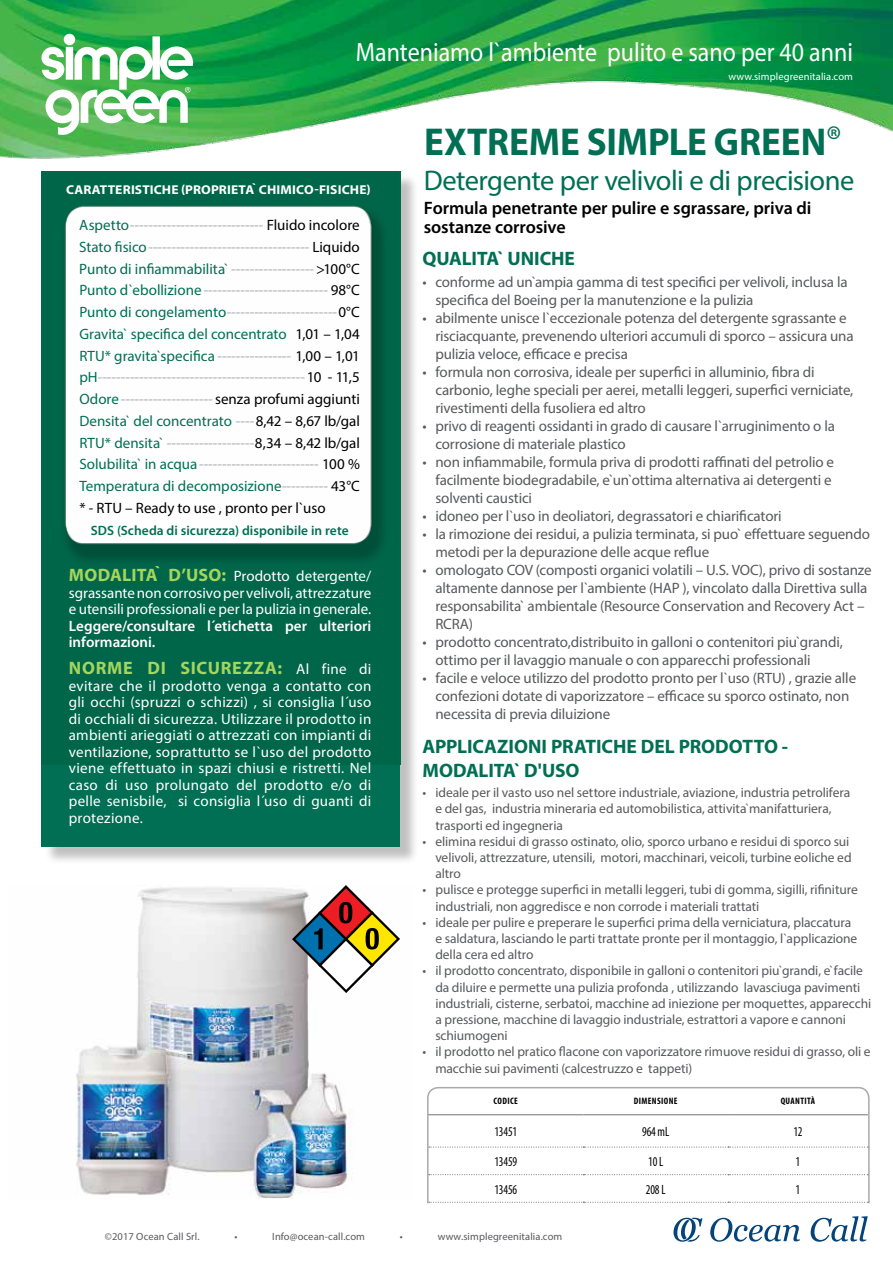
<style>
.page{position:relative;width:893px;height:1263px;background:#fff}
.page>*{position:absolute;margin:0;border:0;box-sizing:border-box;transform-origin:0 0}
.t1{font:700 39px "Myriad Pro";color:#006f53;scale:.95 1}
.t2{font:28.5px "Myriad Pro";letter-spacing:-.02em;color:#006f53}
.t3{font:26.7px "Myriad Pro";color:#fff;scale:.9 1}
.t4{font:700 19.5px/23.4px "Myriad Pro";letter-spacing:-.005em;color:#006f53}
.t5{font:600 18px/19.5px "Myriad Pro";letter-spacing:-.005em;color:#000}
.t6{font:700 18px "Myriad Pro";letter-spacing:.04em;color:#a4d55d}
.t7{font:15px/18px "Myriad Pro";letter-spacing:-.01em;color:#58595b}
.t8{font:15px/21.8px "Myriad Pro";color:#a7a9ac;text-align:justify}
.t9{font:15px/16.5px "Myriad Pro";letter-spacing:.01em;color:#fff;text-align:justify}
.t10{font:600 15px/16.5px "Myriad Pro";color:#fff}
.t11{font:13.5px/16.2px "Myriad Pro";letter-spacing:-.005em;color:#58595b}
.t12{font:600 13.5px "Myriad Pro";letter-spacing:.005em;color:#006f53}
.t13{font:condensed 13.5px "Myriad Pro";letter-spacing:-.01em;color:#000;scale:.9 1}
.t14{font:700 12.9px "Myriad Pro";letter-spacing:.01em;color:#fff;scale:1.05 1}
.t15{font:10.5px "Myriad Pro";letter-spacing:.01em;color:#58595b}
.t16{font:10.5px "Myriad Pro";letter-spacing:.01em;color:#fff}
.t17{font:700 condensed 9.3px "Myriad Pro";letter-spacing:.04em;color:#000}
.s1{color:#006f53}
.s2{color:#000}
.s3{font-weight:700;font-size:18px;color:#a4d55d}
.s4{font-weight:400;font-size:15px;color:#fff}
.s5{font-weight:400}
</style>
<div class="page">
<img style="left:76px;top:887px;width:277px;height:312px">
<div style="left:44px;top:173px;width:375px;height:692px;background:#000;opacity:.25"></div>
<div style="left:41px;top:171px;width:359px;height:675px;background:#00664a"></div>
<img style="left:61px;top:204px;width:329px;height:361px">
<svg style="left:292px;top:885px;width:108px;height:108px"></svg>
<img style="left:0;top:0;width:893px;height:159px">
<svg style="left:41px;top:34px;width:152px;height:101px"></svg>
<svg style="left:710px;top:1218px;width:90px;height:24px"></svg>
<svg style="left:811px;top:1216px;width:57px;height:26px"></svg>
<svg style="left:673px;top:1218px;width:29px;height:24px"></svg>
<svg style="left:427px;top:1087px;width:443px;height:117px"></svg>
<svg style="left:429px;top:1146px;width:439px;height:2px"></svg>
<svg style="left:429px;top:1174px;width:439px;height:1px"></svg>
<svg style="left:429px;top:1202px;width:439px;height:1px"></svg>
<hr style="left:428px;top:1114px;width:155px;height:1px;background:#808285">
<hr style="left:583px;top:1114px;width:145px;height:1px;background:#808285">
<hr style="left:728px;top:1114px;width:140px;height:1px;background:#808285">
<h3 class="t3" style="left:356px;top:35px;width:554px">Manteniamo l`ambiente pulito e sano per 40 anni</h3>
<p class="t16" style="left:728px;top:70px;width:126px">www.simplegreenitalia.com</p>
<p class="t14" style="left:66px;top:181px;width:292px">CARATTERISTICHE (PROPRIETA` CHIMICO-FISICHE)</p>
<p class="t8" style="left:79px;top:214px;width:282px"><span class="s1">Aspetto</span>----------------------------- <span class="s2">Fluido incolore </span><span class="s1">Stato fisico</span>----------------------------------- <span class="s2">Liquido </span><span class="s1">Punto di infiammabilita`</span> ------------------<span class="s2">&gt;100°C </span><span class="s1">Punto d`ebollizione</span> --------------------------- <span class="s2">98°C </span><span class="s1">Punto di congelamento</span>------------------------<span class="s2">0°C </span><span class="s1">Gravita` specifica del concentrato</span> <span class="s2">1,01 – 1,04<br></span><span class="s1">RTU* gravita`specifica</span> ---------------- <span class="s2">1,00 – 1,01 </span><span class="s1">pH</span>---------------------------------------------<span class="s2">10 - 11,5<br></span><span class="s1">Odore</span>--------------------<span class="s2">senza profumi aggiunti </span><span class="s1">Densita` del concentrato</span> ----<span class="s2">8,42 – 8,67 lb/gal </span><span class="s1">RTU* densita`</span> -------------------<span class="s2">8,34 – 8,42 lb/gal </span><span class="s1">Solubilita` in acqua</span>-------------------------- <span class="s2">100 % </span><span class="s1">Temperatura di decomposizione</span>---------- <span class="s2">43°C * - RTU – Ready to use , pronto per l`uso</span></p>
<p class="t12" style="left:91px;top:522px;width:259px">SDS (Scheda di sicurezza) disponibile in rete</p>
<p class="t9" style="left:69px;top:567px;width:304px"><span class="s3">MODALITA` D’USO:</span> Prodotto detergente/ sgrassantenoncorrosivoper velivoli, attrezzature e utensili professionali e per la pulizia in generale.</p>
<p class="t10" style="left:69px;top:617px;width:304px">Leggere/consultare l´etichetta per ulteriori informazioni.</p>
<p class="t6" style="left:69px;top:656px;width:304px">NORME DI SICUREZZA: <span class="s4">Al fine di</span></p>
<p class="t9" style="left:69px;top:677px;width:304px">evitare che il prodotto venga a contatto con gli occhi (spruzzi o schizzi) , si consiglia l´uso di occhiali di sicurezza. Utilizzare il prodotto in ambienti arieggiati o attrezzati con impianti di ventilazione, soprattutto se l`uso del prodotto viene effettuato in spazi chiusi e ristretti. Nel caso di uso prolungato del prodotto e/o di pelle senisbile, si consiglia l´uso di guanti di protezione.</p>
<h1 class="t1" style="left:424px;top:117px;width:70px">EXTREME</h1>
<h1 class="t1" style="left:587px;top:117px;width:270px">SIMPLE GREEN<span class="s5">®</span></h1>
<h2 class="t2" style="left:424px;top:162px;width:432px">Detergente per velivoli e di precisione</h2>
<p class="t5" style="left:424px;top:197px;width:389px">Formula penetrante per pulire e sgrassare, priva di sostanze corrosive</p>
<h3 class="t4" style="left:423px;top:246px;width:154px">QUALITA` UNICHE</h3>
<p class="t7" style="left:435px;top:273px;width:414px;text-indent:-13px">• conforme ad un`ampia gamma di test specifici per velivoli, inclusa la specifica del Boeing per la manutenzione e la pulizia</p>
<p class="t7" style="left:435px;top:309px;width:420px;text-indent:-13px">• abilmente unisce l`eccezionale potenza del detergente sgrassante e risciacquante, prevenendo ulteriori accumuli di sporco – assicura una pulizia veloce, efficace e precisa</p>
<p class="t7" style="left:435px;top:363px;width:419px;text-indent:-13px">• formula non corrosiva, ideale per superfici in alluminio, fibra di carbonio, leghe speciali per aerei, metalli leggeri, superfici verniciate, rivestimenti della fusoliera ed altro</p>
<p class="t7" style="left:435px;top:417px;width:401px;text-indent:-13px">• privo di reagenti ossidanti in grado di causare l`arruginimento o la corrosione di materiale plastico</p>
<p class="t7" style="left:435px;top:453px;width:400px;text-indent:-13px">• non infiammabile, formula priva di prodotti raffinati del petrolio e facilmente biodegradabile, e`un`ottima alternativa ai detergenti e solventi caustici</p>
<p class="t7" style="left:423px;top:507px;width:361px">• idoneo per l`uso in deoliatori, degrassatori e chiarificatori</p>
<p class="t7" style="left:435px;top:525px;width:436px;text-indent:-13px">• la rimozione dei residui, a pulizia terminata, si puo` effettuare seguendo metodi per la depurazione delle acque reflue</p>
<p class="t7" style="left:435px;top:561px;width:438px;text-indent:-13px">• omologato COV (composti organici volatili – U.S. VOC), privo di sostanze altamente dannose per l`ambiente (HAP ), vincolato dalla Direttiva sulla responsabilita` ambientale (Resource Conservation and Recovery Act – RCRA)</p>
<p class="t7" style="left:435px;top:633px;width:409px;text-indent:-13px">• prodotto concentrato,distribuito in galloni o contenitori piu`grandi, ottimo per il lavaggio manuale o con apparecchi professionali</p>
<p class="t7" style="left:435px;top:669px;width:422px;text-indent:-13px">• facile e veloce utilizzo del prodotto pronto per l`uso (RTU) , grazie alle confezioni dotate di vaporizzatore – efficace su sporco ostinato, non necessita di previa diluizione</p>
<h3 class="t4" style="left:423px;top:734px;width:367px">APPLICAZIONI PRATICHE DEL PRODOTTO -<br>MODALITA` D'USO</h3>
<p class="t11" style="left:435px;top:784px;width:416px;text-indent:-13px">• ideale per il vasto uso nel settore industriale, aviazione, industria petrolifera e del gas, industria mineraria ed automobilistica, attivita`manifatturiera, trasporti ed ingegneria</p>
<p class="t11" style="left:435px;top:833px;width:418px;text-indent:-13px">• elimina residui di grasso ostinato, olio, sporco urbano e residui di sporco sui velivoli, attrezzature, utensili, motori, macchinari, veicoli, turbine eoliche ed altro</p>
<p class="t11" style="left:435px;top:881px;width:424px;text-indent:-13px">• pulisce e protegge superfici in metalli leggeri, tubi di gomma, sigilli, rifiniture industriali, non aggredisce e non corrode i materiali trattati</p>
<p class="t11" style="left:435px;top:914px;width:424px;text-indent:-13px">• ideale per pulire e preperare le superfici prima della verniciatura, placcatura e saldatura, lasciando le parti trattate pronte per il montaggio, l`applicazione della cera ed altro</p>
<p class="t11" style="left:435px;top:962px;width:437px;text-indent:-13px">• il prodotto concentrato, disponibile in galloni o contenitori piu`grandi, e`facile da diluire e permette una pulizia profonda , utilizzando lavasciuga pavimenti industriali, cisterne, serbatoi, macchine ad iniezione per moquettes, apparecchi a pressione, macchine di lavaggio industriale, estrattori a vapore e cannoni schiumogeni</p>
<p class="t11" style="left:435px;top:1043px;width:437px;text-indent:-13px">• il prodotto nel pratico flacone con vaporizzatore rimuove residui di grasso, oli e macchie sui pavimenti (calcestruzzo e tappeti)</p>
<p class="t17" style="left:494px;top:1095px;width:26px">CODICE</p>
<p class="t17" style="left:634px;top:1095px;width:45px">DIMENSIONE</p>
<p class="t17" style="left:781px;top:1095px;width:36px">QUANTITÀ</p>
<p class="t13" style="left:494px;top:1123px;width:27px">13451</p>
<p class="t13" style="left:642px;top:1123px;width:32px">964 mL</p>
<p class="t13" style="left:793px;top:1123px;width:12px">12</p>
<p class="t13" style="left:494px;top:1153px;width:27px">13459</p>
<p class="t13" style="left:648px;top:1153px;width:18px">10 L</p>
<p class="t13" style="left:796px;top:1153px;width:7px">1</p>
<p class="t13" style="left:494px;top:1181px;width:27px">13456</p>
<p class="t13" style="left:646px;top:1181px;width:23px">208 L</p>
<p class="t13" style="left:796px;top:1181px;width:7px">1</p>
<p class="t15" style="left:105px;top:1230px;width:96px">©2017 Ocean Call Srl.</p>
<p class="t15" style="left:234px;top:1230px;width:4px">•</p>
<p class="t15" style="left:272px;top:1230px;width:94px">Info@ocean-call.com</p>
<p class="t15" style="left:400px;top:1230px;width:4px">•</p>
<p class="t15" style="left:438px;top:1230px;width:126px">www.simplegreenitalia.com</p>
</div>
